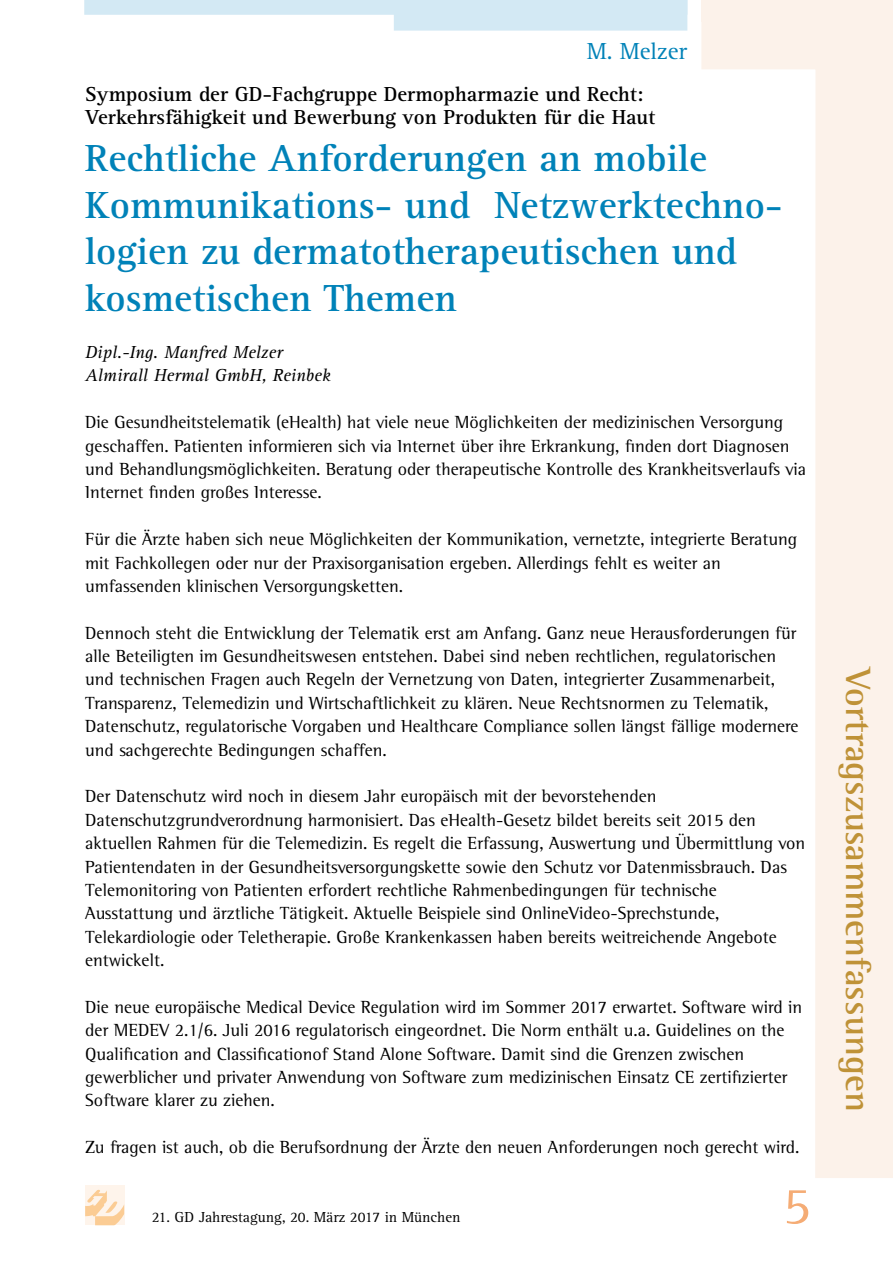
<style>
.page{position:relative;width:893px;height:1263px;background:#fff}
.page>*{position:absolute;margin:0;border:0;box-sizing:border-box;transform-origin:0 0}
.t1{font:54px "Agfa Rotis Serif";color:#f5ac75}
.t2{font:700 39px/46.8px "Agfa Rotis Serif";color:#0082b8}
.t3{font:700 36px "Agfa Rotis Semi Serif";color:#bf9237}
.t4{font:24px "Agfa Rotis Serif";color:#0082b8}
.t5{font:700 21px/23.4px "Agfa Rotis Serif";color:#000}
.t6{font:18px/23.4px "Agfa Rotis Semi Serif";color:#000}
.t7{font:italic 18px/23.4px "Agfa Rotis Serif";color:#000}
.t8{font:15px "Agfa Rotis Serif";color:#000}
</style>
<div class="page">
<svg style="left:701px;top:21px;width:192px;height:1157px"></svg>
<div style="left:85px;top:1186px;width:39px;height:39px;background:#fef4eb"></div>
<svg style="left:85px;top:1189px;width:39px;height:36px"></svg>
<svg style="left:84px;top:0;width:603px;height:31px"></svg>
<div style="left:701px;top:0;width:192px;height:21px;background:#fcf2ea"></div>
<h3 class="t4" style="left:587px;top:37px;width:102px">M. Melzer</h3>
<p class="t5" style="left:85px;top:83px;width:571px">Symposium der GD-Fachgruppe Dermopharmazie und Recht:<br>Verkehrsfähigkeit und Bewerbung von Produkten für die Haut</p>
<h2 class="t2" style="left:85px;top:135px;width:699px">Rechtliche Anforderungen an mobile Kommunikations- und Netzwerktechno&shy;logien zu dermatotherapeutischen und kosmetischen Themen</h2>
<p class="t7" style="left:85px;top:341px;width:247px">Dipl.-Ing. Manfred Melzer<br>Almirall Hermal GmbH, Reinbek</p>
<p class="t6" style="left:85px;top:410px;width:722px">Die Gesundheitstelematik (eHealth) hat viele neue Möglichkeiten der medizinischen Versorgung geschaffen. Patienten informieren sich via Internet über ihre Erkrankung, finden dort Diagnosen und Behandlungsmöglichkeiten. Beratung oder therapeutische Kontrolle des Krankheitsverlaufs via Internet finden großes Interesse.</p>
<p class="t6" style="left:85px;top:527px;width:713px">Für die Ärzte haben sich neue Möglichkeiten der Kommunikation, vernetzte, integrierte Beratung mit Fachkollegen oder nur der Praxisorganisation ergeben. Allerdings fehlt es weiter an umfassenden klinischen Versorgungsketten.</p>
<p class="t6" style="left:85px;top:621px;width:715px">Dennoch steht die Entwicklung der Telematik erst am Anfang. Ganz neue Herausforderungen für alle Beteiligten im Gesundheitswesen entstehen. Dabei sind neben rechtlichen, regulatorischen und technischen Fragen auch Regeln der Vernetzung von Daten, integrierter Zusammenarbeit, Transparenz, Telemedizin und Wirtschaftlichkeit zu klären. Neue Rechtsnormen zu Telematik, Datenschutz, regulatorische Vorgaben und Healthcare Compliance sollen längst fällige modernere und sachgerechte Bedingungen schaffen.</p>
<p class="t6" style="left:85px;top:784px;width:721px">Der Datenschutz wird noch in diesem Jahr europäisch mit der bevorstehenden Datenschutzgrundverordnung harmonisiert. Das eHealth-Gesetz bildet bereits seit 2015 den aktuellen Rahmen für die Telemedizin. Es regelt die Erfassung, Auswertung und Übermittlung von Patientendaten in der Gesundheitsversorgungskette sowie den Schutz vor Datenmissbrauch. Das Telemonitoring von Patienten erfordert rechtliche Rahmenbedingungen für technische Ausstattung und ärztliche Tätigkeit. Aktuelle Beispiele sind OnlineVideo-Sprechstunde, Telekardiologie oder Teletherapie. Große Krankenkassen haben bereits weitreichende Angebote entwickelt.</p>
<p class="t6" style="left:85px;top:995px;width:718px">Die neue europäische Medical Device Regulation wird im Sommer 2017 erwartet. Software wird in der MEDEV 2.1/6. Juli 2016 regulatorisch eingeordnet. Die Norm enthält u.a. Guidelines on the Qualification and Classificationof Stand Alone Software. Damit sind die Grenzen zwischen gewerblicher und privater Anwendung von Software zum medizinischen Einsatz CE zertifizierter Software klarer zu ziehen.</p>
<p class="t6" style="left:85px;top:1135px;width:716px">Zu fragen ist auch, ob die Berufsordnung der Ärzte den neuen Anforderungen noch gerecht wird.</p>
<p class="t8" style="left:152px;top:1208px;width:310px">21. GD Jahrestagung, 20. März 2017 in München</p>
<h1 class="t1" style="left:783px;top:1175px;width:30px">5</h1>
<h3 class="t3" style="left:880px;top:668px;width:445px;rotate:90deg">Vortragszusammenfassungen</h3>
</div>
